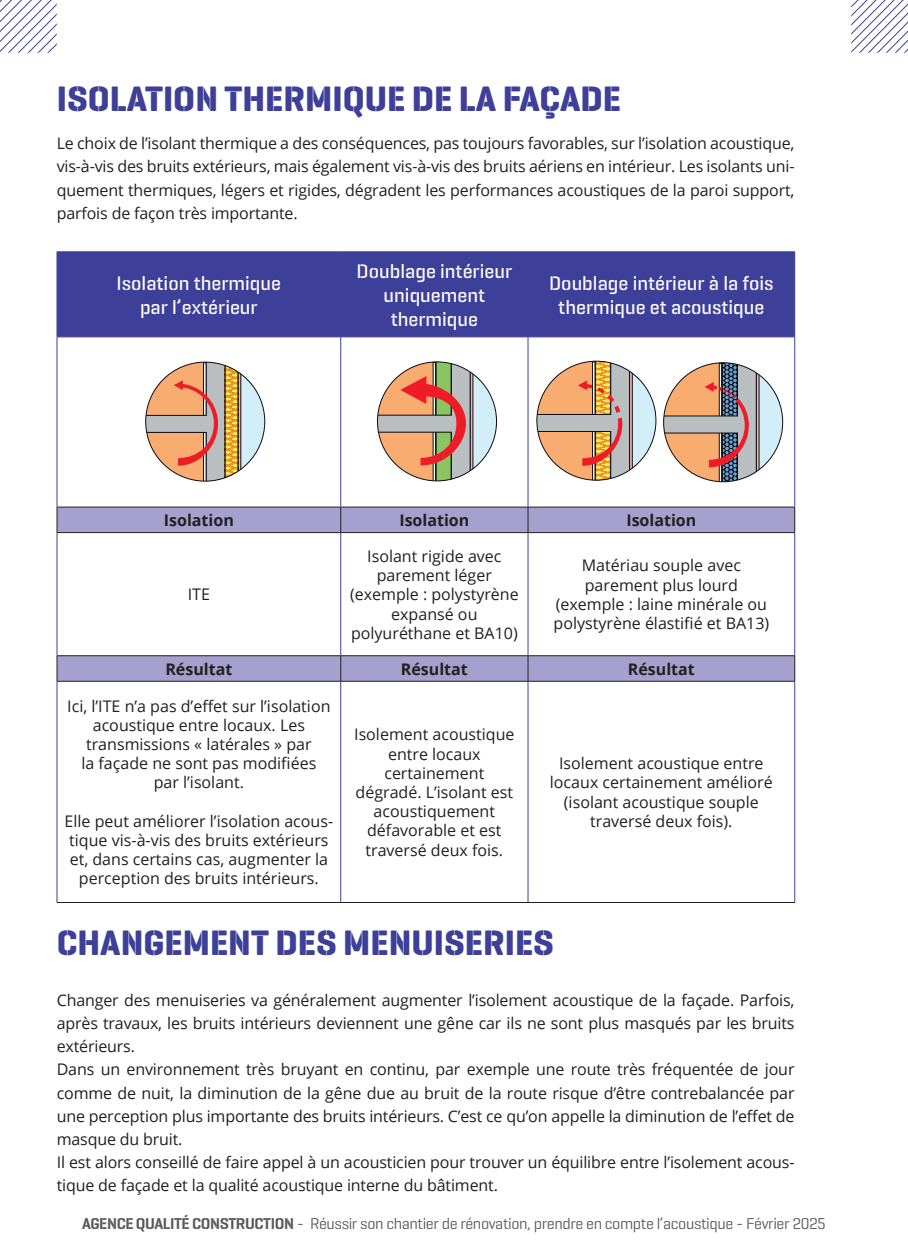
<style>
.page{position:relative;width:908px;height:1248px;background:#fff}
.page>*{position:absolute;margin:0;border:0;box-sizing:border-box;transform-origin:0 0}
.t1{font:700 36px "Geogrotesque Stencil A";color:#3e3f99}
.t2{font:500 20px/24px "Geogrotesque Stencil B";color:#fff;text-align:center}
.t3{font:16px/19.2px "Open Sans";letter-spacing:-.01em;color:#231f20;text-align:center}
.t4{font:16px "Geogrotesque Stencil A";letter-spacing:-.025em;color:#57585a}
.t5{font:700 16px "Open Sans";color:#231f20}
.s1{font-weight:600}
</style>
<div class="page">
<svg style="left:851px;top:0;width:56px;height:53px"></svg>
<svg style="left:0;top:0;width:57px;height:53px"></svg>
<div style="left:58px;top:252px;width:736px;height:84px;background:#3e3f99"></div>
<svg style="left:58px;top:507px;width:736px;height:174px"></svg>
<hr style="left:57px;top:506px;width:283px;height:1px;background:#231f20">
<svg style="left:57px;top:507px;width:1px;height:25px"></svg>
<hr style="left:340px;top:506px;width:187px;height:1px;background:#231f20">
<svg style="left:340px;top:507px;width:1px;height:25px"></svg>
<hr style="left:527px;top:506px;width:267px;height:1px;background:#231f20">
<svg style="left:527px;top:507px;width:1px;height:25px"></svg>
<svg style="left:794px;top:507px;width:1px;height:25px"></svg>
<hr style="left:57px;top:655px;width:283px;height:1px;background:#231f20">
<svg style="left:57px;top:656px;width:1px;height:25px"></svg>
<hr style="left:340px;top:655px;width:187px;height:1px;background:#231f20">
<svg style="left:340px;top:656px;width:1px;height:25px"></svg>
<hr style="left:527px;top:655px;width:267px;height:1px;background:#231f20">
<svg style="left:527px;top:656px;width:1px;height:25px"></svg>
<svg style="left:794px;top:656px;width:1px;height:25px"></svg>
<hr style="left:57px;top:532px;width:283px;height:1px;background:#231f20">
<hr style="left:340px;top:532px;width:187px;height:1px;background:#231f20">
<hr style="left:527px;top:532px;width:267px;height:1px;background:#231f20">
<hr style="left:57px;top:681px;width:283px;height:1px;background:#231f20">
<hr style="left:340px;top:681px;width:187px;height:1px;background:#231f20">
<hr style="left:527px;top:681px;width:267px;height:1px;background:#231f20">
<hr style="left:57px;top:902px;width:283px;height:1px;background:#231f20">
<hr style="left:340px;top:902px;width:187px;height:1px;background:#231f20">
<hr style="left:527px;top:902px;width:267px;height:1px;background:#231f20">
<hr style="left:57px;top:252px;width:1px;height:84px;background:#3e3f99">
<hr style="left:57px;top:251px;width:283px;height:1px;background:#3e3f99">
<hr style="left:57px;top:336px;width:283px;height:1px;background:#3e3f99">
<hr style="left:340px;top:251px;width:187px;height:1px;background:#3e3f99">
<hr style="left:527px;top:251px;width:267px;height:1px;background:#3e3f99">
<hr style="left:340px;top:252px;width:1px;height:84px;background:#3e3f99">
<hr style="left:527px;top:252px;width:1px;height:84px;background:#3e3f99">
<hr style="left:794px;top:252px;width:1px;height:84px;background:#3e3f99">
<hr style="left:340px;top:336px;width:187px;height:1px;background:#3e3f99">
<hr style="left:527px;top:336px;width:267px;height:1px;background:#3e3f99">
<hr style="left:57px;top:533px;width:1px;height:122px;background:#3e3f99">
<hr style="left:340px;top:533px;width:1px;height:122px;background:#3e3f99">
<hr style="left:527px;top:533px;width:1px;height:122px;background:#3e3f99">
<hr style="left:794px;top:533px;width:1px;height:122px;background:#3e3f99">
<hr style="left:57px;top:681px;width:1px;height:221px;background:#3e3f99">
<hr style="left:340px;top:681px;width:1px;height:221px;background:#3e3f99">
<hr style="left:527px;top:681px;width:1px;height:221px;background:#3e3f99">
<hr style="left:794px;top:681px;width:1px;height:221px;background:#3e3f99">
<hr style="left:57px;top:337px;width:1px;height:170px;background:#3e3f99">
<hr style="left:340px;top:337px;width:1px;height:170px;background:#3e3f99">
<hr style="left:527px;top:337px;width:1px;height:170px;background:#3e3f99">
<hr style="left:794px;top:337px;width:1px;height:170px;background:#3e3f99">
<svg style="left:241px;top:373px;width:23px;height:97px;fill:#d2eef8"></svg>
<svg style="left:146px;top:362px;width:95px;height:120px"></svg>
<svg style="left:473px;top:373px;width:23px;height:97px;fill:#d2eef8"></svg>
<svg style="left:377px;top:362px;width:96px;height:119px;background:#cda288"></svg>
<svg style="left:759px;top:374px;width:23px;height:97px;fill:#d2eef8"></svg>
<svg style="left:663px;top:363px;width:96px;height:118px;background:#c2a192"></svg>
<svg style="left:632px;top:372px;width:23px;height:97px;fill:#d2eef8"></svg>
<svg style="left:536px;top:361px;width:96px;height:120px"></svg>
<h1 class="t1" style="left:57px;top:76px;width:565px">ISOLATION THERMIQUE DE LA FAÇADE</h1>
<p class="t3" style="left:57px;top:131px;width:739px;line-height:23.2px;text-align:justify">Le choix de l’isolant thermique a des conséquences, pas toujours favorables, sur l’isolation acoustique, vis-à-vis des bruits extérieurs, mais également vis-à-vis des bruits aériens en intérieur. Les isolants uni&shy;quement thermiques, légers et rigides, dégradent les performances acoustiques de la paroi support, parfois de façon très importante.</p>
<p class="t2" style="left:116px;top:271px;width:166px">Isolation thermique par l’extérieur</p>
<p class="t2" style="left:356px;top:259px;width:157px">Doublage intérieur uniquement thermique</p>
<p class="t2" style="left:549px;top:271px;width:226px">Doublage intérieur à la fois thermique et acoustique</p>
<p class="t5" style="left:164px;top:509px;width:71px">Isolation</p>
<p class="t5" style="left:399px;top:509px;width:71px">Isolation</p>
<p class="t5" style="left:626px;top:509px;width:71px">Isolation</p>
<p class="t3" style="left:188px;top:584px;width:24px">ITE</p>
<p class="t3" style="left:350px;top:546px;width:170px">Isolant rigide avec parement léger (exemple : polystyrène expansé ou polyuréthane et BA10)</p>
<p class="t3" style="left:553px;top:555px;width:217px">Matériau souple avec parement plus lourd (exemple : laine minérale ou polystyrène élastifié et BA13)</p>
<p class="t5" style="left:165px;top:657px;width:68px">Résultat</p>
<p class="t5" style="left:400px;top:657px;width:68px">Résultat</p>
<p class="t5" style="left:627px;top:657px;width:68px">Résultat</p>
<p class="t3" style="left:67px;top:695px;width:264px">Ici, l’ITE n’a pas d’effet sur l’isolation acoustique entre locaux. Les transmissions « latérales » par<br>la façade ne sont pas modifiées par l’isolant.</p>
<p class="t3" style="left:64px;top:811px;width:270px">Elle peut améliorer l’isolation acous&shy;tique vis-à-vis des bruits extérieurs et, dans certains cas, augmenter la perception des bruits intérieurs.</p>
<p class="t3" style="left:354px;top:724px;width:162px">Isolement acoustique entre locaux certainement dégradé. L’isolant est acoustiquement défavorable et est traversé deux fois.</p>
<p class="t3" style="left:549px;top:753px;width:224px">Isolement acoustique entre locaux certainement amélioré (isolant acoustique souple traversé deux fois).</p>
<h1 class="t1" style="left:57px;top:920px;width:498px">CHANGEMENT DES MENUISERIES</h1>
<p class="t3" style="left:57px;top:988px;width:739px;line-height:23.2px;text-align:left">Changer des menuiseries va généralement augmenter l’isolement acoustique de la façade. Parfois, après travaux, les bruits intérieurs deviennent une gêne car ils ne sont plus masqués par les bruits extérieurs.<br>Dans un environnement très bruyant en continu, par exemple une route très fréquentée de jour comme de nuit, la diminution de la gêne due au bruit de la route risque d’être contrebalancée par une perception plus importante des bruits intérieurs. C’est ce qu’on appelle la diminution de l’effet de masque du bruit.<br>Il est alors conseillé de faire appel à un acousticien pour trouver un équilibre entre l’isolement acous&shy;tique de façade et la qualité acoustique interne du bâtiment.</p>
<p class="t4" style="left:82px;top:1213px;width:745px"><span class="s1">AGENCE QUALITÉ CONSTRUCTION</span> - Réussir son chantier de rénovation, prendre en compte l’acoustique - Février 2025</p>
</div>
